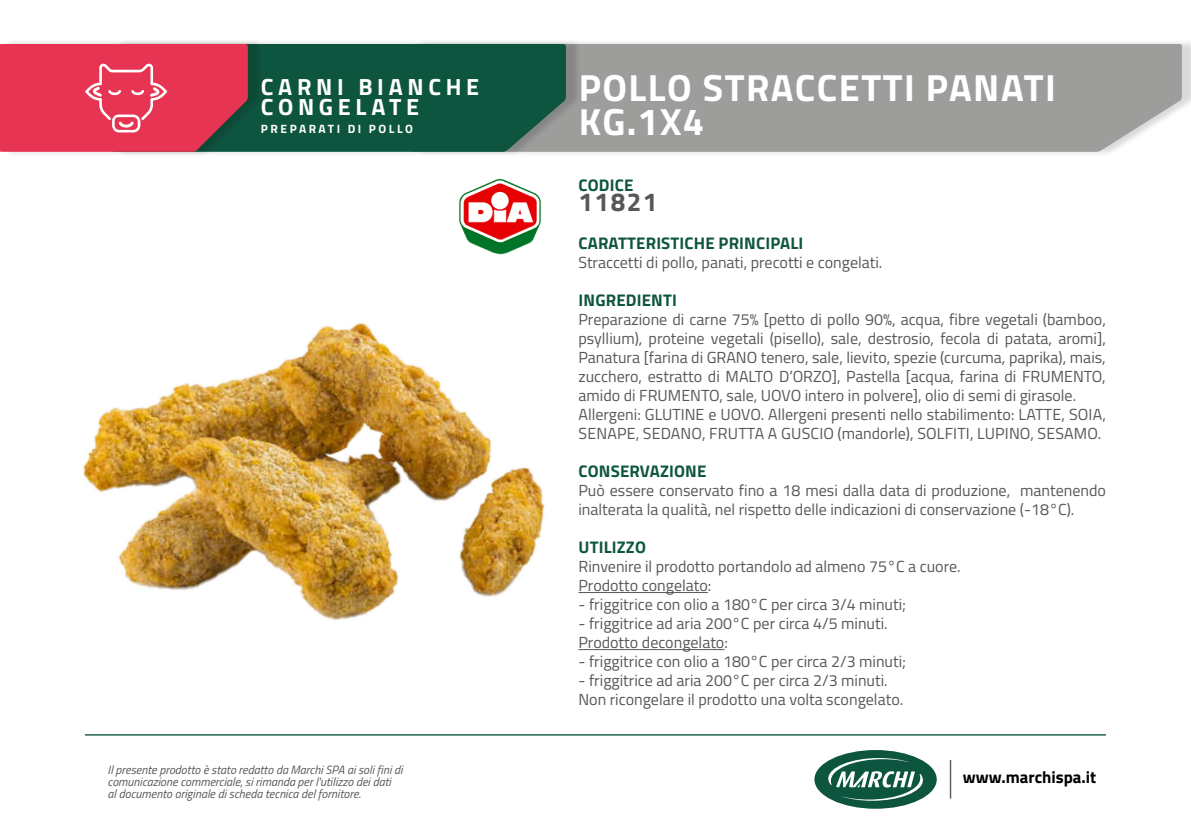
<style>
.page{position:relative;width:1191px;height:840px;background:#fff}
.page>*{position:absolute;margin:0;border:0;box-sizing:border-box;transform-origin:0 0}
.t1{font:700 37.8px/34.2px "Titillium Web";letter-spacing:.04em;color:#fff}
.t2{font:700 26px "Titillium Web";letter-spacing:.06em;color:#575756}
.t3{font:700 23.4px "Titillium Web";letter-spacing:.2em;color:#fff}
.t4{font:700 16.8px "Titillium Web";letter-spacing:.01em;color:#0e5540}
.t5{font:700 16.8px "Titillium Web";color:#000}
.t6{font:16px/19px "Titillium Web";color:#575756}
.t7{font:italic 12px/12px "Titillium Web";color:#575756}
.t8{font:700 12px "Titillium Web";letter-spacing:.21em;color:#fff}
</style>
<div class="page">
<hr style="left:949px;top:759px;width:2px;height:39px;background:#575756">
<div style="left:814px;top:749px;width:122px;height:59px;background:#0e5540;border-radius:50%"></div>
<svg style="left:828px;top:757px;width:95px;height:43px"></svg>
<hr style="left:85px;top:733px;width:1021px;height:2px;background:#0e5540">
<hr style="left:578px;top:592px;width:130px;height:1px;background:#575756">
<hr style="left:578px;top:649px;width:146px;height:1px;background:#575756">
<div style="left:416px;top:39px;width:775px;height:118px;background:#000;opacity:.15"></div>
<div style="left:581px;top:44px;width:600px;height:108px;background:#9d9d9c"></div>
<div style="left:116px;top:39px;width:465px;height:118px;background:#000;opacity:.15"></div>
<div style="left:263px;top:44px;width:303px;height:108px;background:#0e5540"></div>
<div style="left:4px;top:38px;width:259px;height:119px;background:#000;opacity:.15"></div>
<svg style="left:0;top:44px;width:248px;height:108px;background:#dc3c56"></svg>
<img style="left:459px;top:178px;width:82px;height:76px">
<img style="left:83px;top:323px;width:462px;height:298px">
<p class="t3" style="left:261px;top:69px;width:220px">CARNI BIANCHE</p>
<p class="t3" style="left:261px;top:89px;width:160px">CONGELATE</p>
<p class="t8" style="left:261px;top:120px;width:154px">PREPARATI DI POLLO</p>
<p class="t3" style="left:302px;top:85px;width:91px">CARNE</p>
<p class="t7" style="left:108px;top:762px;width:296px">Il presente prodotto è stato redatto da Marchi SPA ai soli fini di comunicazione commerciale, si rimanda per l'utilizzo dei dati<br>al documento originale di scheda tecnica del fornitore.</p>
<p class="t1" style="left:578px;top:68px;width:479px">POLLO STRACCETTI PANATI<br>KG.1X4</p>
<p class="t4" style="left:578px;top:172px;width:56px">CODICE</p>
<p class="t2" style="left:578px;top:181px;width:81px">11821</p>
<p class="t4" style="left:578px;top:230px;width:226px">CARATTERISTICHE PRINCIPALI</p>
<p class="t6" style="left:578px;top:251px;width:305px">Straccetti di pollo, panati, precotti e congelati.</p>
<p class="t4" style="left:578px;top:287px;width:100px">INGREDIENTI</p>
<p class="t6" style="left:578px;top:308px;width:529px;text-align:justify">Preparazione di carne 75% [petto di pollo 90%, acqua, fibre vegetali (bamboo, psyllium), proteine vegetali (pisello), sale, destrosio, fecola di patata, aromi], Panatura [farina di GRANO tenero, sale, lievito, spezie (curcuma, paprika), mais, zucchero, estratto di MALTO D’ORZO], Pastella [acqua, farina di FRUMENTO, amido di FRUMENTO, sale, UOVO intero in polvere], olio di semi di girasole.</p>
<p class="t6" style="left:578px;top:403px;width:529px">Allergeni: GLUTINE e UOVO. Allergeni presenti nello stabilimento: LATTE, SOIA,<br>SENAPE, SEDANO, FRUTTA A GUSCIO (mandorle), SOLFITI, LUPINO, SESAMO.</p>
<p class="t4" style="left:578px;top:458px;width:129px">CONSERVAZIONE</p>
<p class="t6" style="left:578px;top:479px;width:529px">Può essere conservato fino a 18 mesi dalla data di produzione, mantenendo inalterata la qualità, nel rispetto delle indicazioni di conservazione (-18°C).</p>
<p class="t4" style="left:578px;top:534px;width:69px">UTILIZZO</p>
<p class="t6" style="left:578px;top:555px;width:384px">Rinvenire il prodotto portandolo ad almeno 75°C a cuore.</p>
<p class="t6" style="left:578px;top:574px;width:134px">Prodotto congelato:</p>
<p class="t6" style="left:578px;top:593px;width:329px">- friggitrice con olio a 180°C per circa 3/4 minuti;</p>
<p class="t6" style="left:578px;top:612px;width:311px">- friggitrice ad aria 200°C per circa 4/5 minuti.</p>
<p class="t6" style="left:578px;top:631px;width:151px">Prodotto decongelato:</p>
<p class="t6" style="left:578px;top:650px;width:329px">- friggitrice con olio a 180°C per circa 2/3 minuti;</p>
<p class="t6" style="left:578px;top:669px;width:311px">- friggitrice ad aria 200°C per circa 2/3 minuti.</p>
<p class="t6" style="left:578px;top:688px;width:326px">Non ricongelare il prodotto una volta scongelato.</p>
<p class="t5" style="left:963px;top:764px;width:135px">www.marchispa.it</p>
</div>
